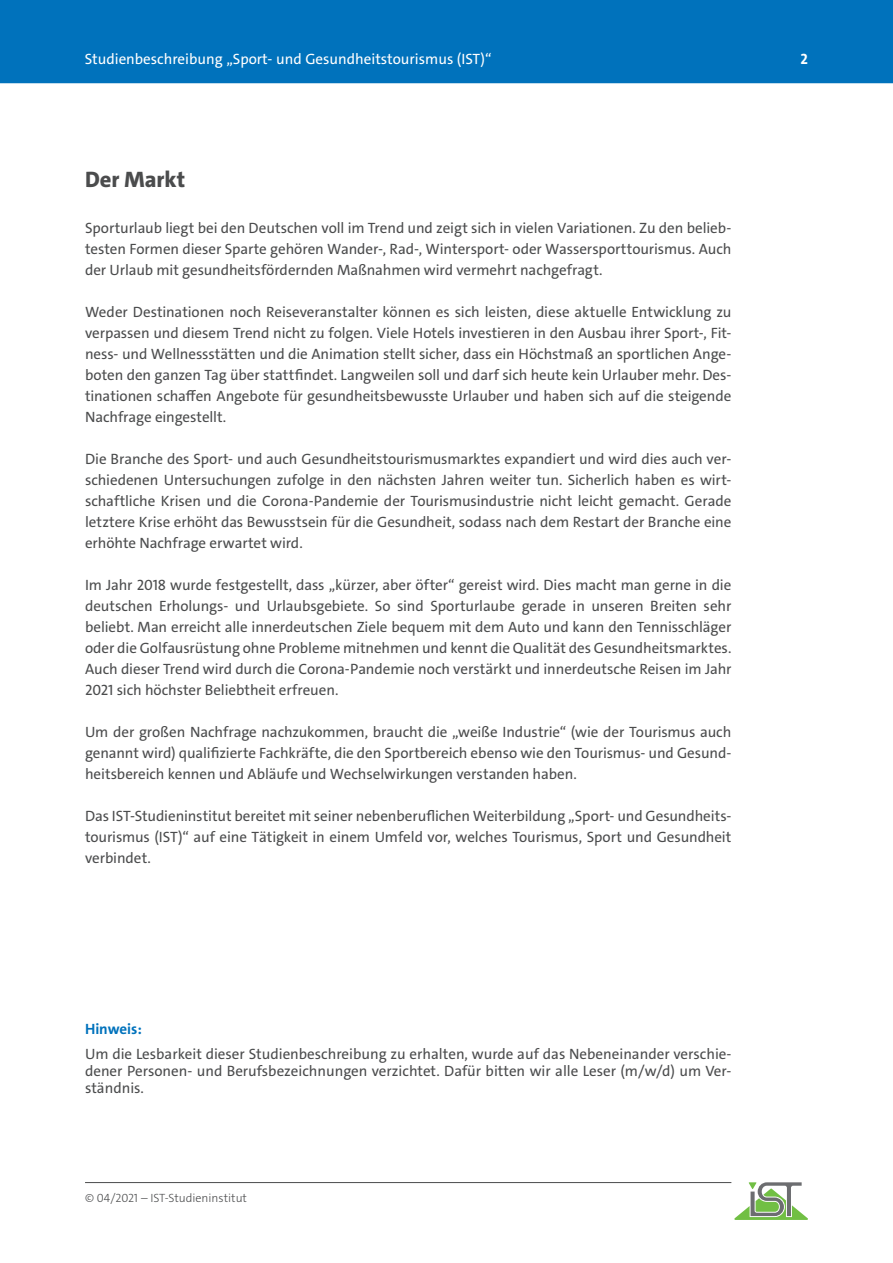
<style>
.page{position:relative;width:893px;height:1263px;background:#fff}
.page>*{position:absolute;margin:0;border:0;box-sizing:border-box;transform-origin:0 0}
.t1{font:800 22.5px "The Sans C4 s";color:#4b4c4d}
.t2{font:15px/21px "The Sans C4 s";letter-spacing:-.005em;color:#4b4c4d;text-align:justify}
.t3{font:15px "The Sans C4 s";color:#fff}
.t4{font:700 15px "The Sans C4 s";color:#0072bc}
.t5{font:700 15px "The Sans C4 s";color:#fff}
.t6{font:300 12px "The Sans C4 s";color:#4b4c4d}
</style>
<div class="page">
<hr style="left:85px;top:1182px;width:646px;height:1px;background:#4b4c4d">
<svg style="left:734px;top:1182px;width:74px;height:38px"></svg>
<div style="left:0;top:0;width:893px;height:83px;background:#0072bc"></div>
<p class="t3" style="left:85px;top:49px;width:408px">Studienbeschreibung „Sport- und Gesundheitstourismus (IST)“</p>
<p class="t5" style="left:800px;top:49px;width:9px">2</p>
<h1 class="t1" style="left:85px;top:165px;width:102px">Der Markt</h1>
<p class="t2" style="left:85px;top:217px;width:648px">Sporturlaub liegt bei den Deutschen voll im Trend und zeigt sich in vielen Variationen. Zu den belieb&shy;testen Formen dieser Sparte gehören Wander-, Rad-, Wintersport- oder Wassersporttourismus. Auch der Urlaub mit gesundheitsfördernden Maßnahmen wird vermehrt nachgefragt.</p>
<p class="t2" style="left:85px;top:301px;width:648px">Weder Destinationen noch Reiseveranstalter können es sich leisten, diese aktuelle Entwicklung zu verpassen und diesem Trend nicht zu folgen. Viele Hotels investieren in den Ausbau ihrer Sport-, Fit&shy;ness- und Wellnessstätten und die Animation stellt sicher, dass ein Höchstmaß an sportlichen Ange&shy;boten den ganzen Tag über stattfindet. Langweilen soll und darf sich heute kein Urlauber mehr. Des&shy;tinationen schaffen Angebote für gesundheitsbewusste Urlauber und haben sich auf die steigende Nachfrage eingestellt.</p>
<p class="t2" style="left:85px;top:448px;width:648px">Die Branche des Sport- und auch Gesundheitstourismusmarktes expandiert und wird dies auch ver&shy;schiedenen Untersuchungen zufolge in den nächsten Jahren weiter tun. Sicherlich haben es wirt&shy;schaftliche Krisen und die Corona-Pandemie der Tourismusindustrie nicht leicht gemacht. Gerade letztere Krise erhöht das Bewusstsein für die Gesundheit, sodass nach dem Restart der Branche eine erhöhte Nachfrage erwartet wird.</p>
<p class="t2" style="left:85px;top:574px;width:648px">Im Jahr 2018 wurde festgestellt, dass „kürzer, aber öfter“ gereist wird. Dies macht man gerne in die deutschen Erholungs- und Urlaubsgebiete. So sind Sporturlaube gerade in unseren Breiten sehr beliebt. Man erreicht alle innerdeutschen Ziele bequem mit dem Auto und kann den Tennisschläger oder die Golfausrüstung ohne Probleme mitnehmen und kennt die Qualität des Gesundheitsmarktes.<br>Auch dieser Trend wird durch die Corona-Pandemie noch verstärkt und innerdeutsche Reisen im Jahr 2021 sich höchster Beliebtheit erfreuen.</p>
<p class="t2" style="left:85px;top:721px;width:648px">Um der großen Nachfrage nachzukommen, braucht die „weiße Industrie“ (wie der Tourismus auch genannt wird) qualifizierte Fachkräfte, die den Sportbereich ebenso wie den Tourismus- und Gesund&shy;heitsbereich kennen und Abläufe und Wechselwirkungen verstanden haben.</p>
<p class="t2" style="left:85px;top:805px;width:648px">Das IST-Studieninstitut bereitet mit seiner nebenberuflichen Weiterbildung „Sport- und Gesundheits&shy;tourismus (IST)“ auf eine Tätigkeit in einem Umfeld vor, welches Tourismus, Sport und Gesundheit verbindet.</p>
<p class="t4" style="left:85px;top:1019px;width:58px">Hinweis:</p>
<p class="t2" style="left:85px;top:1046px;width:648px;line-height:17px">Um die Lesbarkeit dieser Studienbeschreibung zu erhalten, wurde auf das Nebeneinander verschie&shy;dener Personen- und Berufsbezeichnungen verzichtet. Dafür bitten wir alle Leser (m/w/d) um Ver&shy;ständnis.</p>
<p class="t6" style="left:85px;top:1190px;width:163px">© 04/2021 – IST-Studieninstitut</p>
</div>
